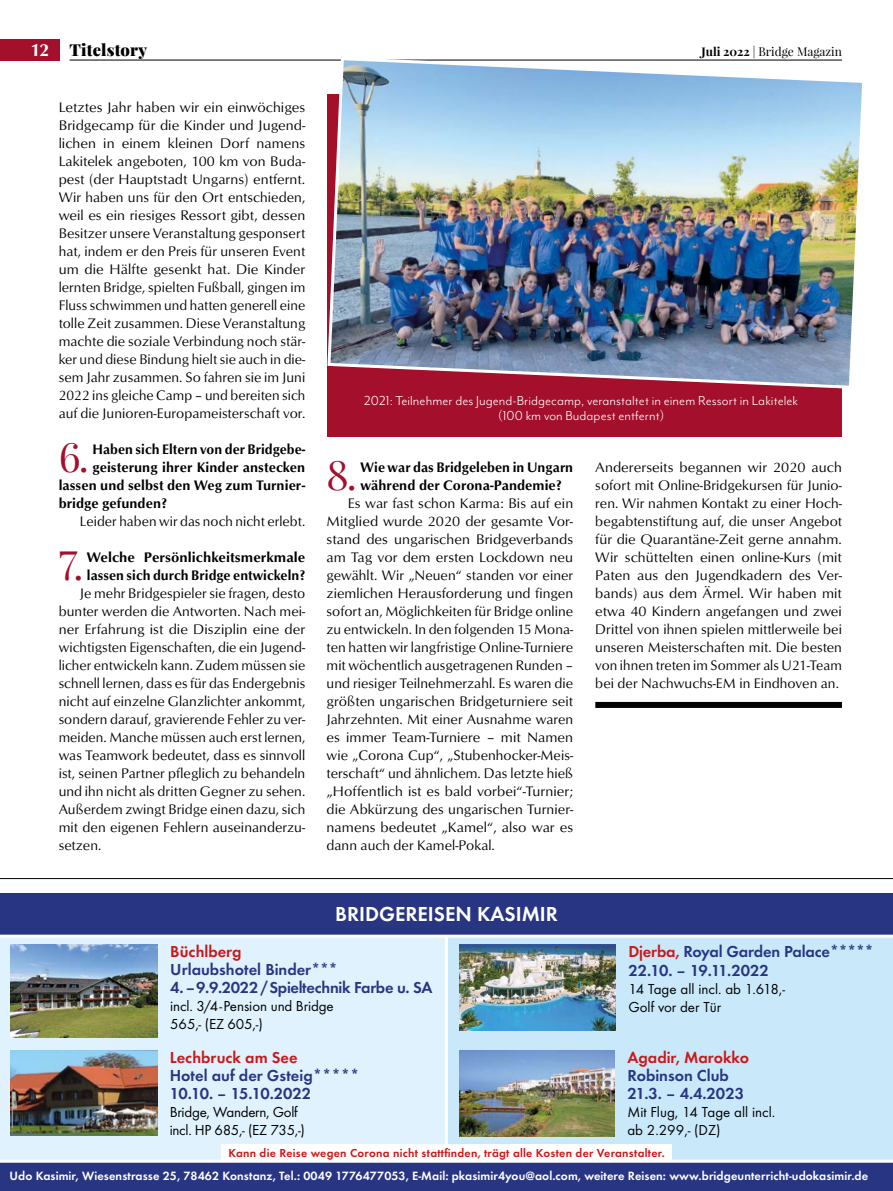
<style>
.page{position:relative;width:893px;height:1191px;background:#fff}
.page>*{position:absolute;margin:0;border:0;box-sizing:border-box;transform-origin:0 0}
.t1{font:39.6px "Playfair Display";color:#a40f2b}
.t2{font:700 21px "Function";color:#fff}
.t3{font:700 16.5px/18px "Function";color:#283583}
.t4{font:700 16.5px "Function";color:#cd1719}
.t5{font:700 16.5px "Function";letter-spacing:-.02em;color:#283583}
.t6{font:900 16.5px "Playfair Display";letter-spacing:.01em;color:#000}
.t7{font:15px/18px "Function";letter-spacing:-.01em;color:#000}
.t8{font:15px/15px "Mr Eaves Mod OT";letter-spacing:.005em;color:#fff;text-align:center}
.t9{font:14.25px/18px "Opus";letter-spacing:.005em;color:#000;text-align:justify}
.t10{font:700 14.25px/18px "Opus";letter-spacing:.005em;color:#000}
.t11{font:700 12.45px "Function";letter-spacing:.005em;color:#fff}
.t12{font:700 12px "Function";letter-spacing:.02em;color:#cd1719}
.t13{font:12px "Playfair Display";color:#000}
.s1{font-family:"Opus";font-weight:700;font-size:18px;color:#fff}
.s2{font-weight:700}
.s3{color:#cd1719}
</style>
<div class="page">
<div style="left:0;top:39px;width:60px;height:21px;background:#a40f2b"></div>
<hr style="left:70px;top:60px;width:772px;height:1px;background:#000">
<div style="left:327px;top:94px;width:515px;height:343px;background:#a40f2b"></div>
<hr style="left:0;top:878px;width:893px;height:1px;background:#000">
<div style="left:595px;top:702px;width:247px;height:6px;background:#000"></div>
<img style="left:326px;top:59px;width:536px;height:330px">
<div style="left:449px;top:893px;width:444px;height:298px;background:#c9e9fb"></div>
<div style="left:0;top:893px;width:444px;height:269px;background:#dff2fd"></div>
<div style="left:0;top:893px;width:893px;height:42px;background:#283583"></div>
<div style="left:0;top:1161px;width:893px;height:30px;background:#283583"></div>
<hr style="left:0;top:934px;width:893px;height:3px;background:#fff">
<img style="left:11px;top:1050px;width:146px;height:85px">
<hr style="left:0;top:1159px;width:893px;height:3px;background:#fff">
<img style="left:459px;top:1050px;width:155px;height:86px">
<div style="left:222px;top:1144px;width:450px;height:16px;background:#fff"></div>
<img style="left:11px;top:944px;width:146px;height:93px">
<img style="left:459px;top:944px;width:156px;height:86px">
<p class="t6" style="left:31px;top:39px;width:118px"><span class="s1">12</span> Titelstory</p>
<p class="t13" style="left:702px;top:44px;width:142px"><span class="s2">Juli 2022</span> | Bridge Magazin</p>
<p class="t9" style="left:59px;top:98px;width:248px">Letztes Jahr haben wir ein einwöchiges Bridgecamp für die Kinder und Jugend&shy;lichen in einem kleinen Dorf namens Lakitelek angeboten, 100 km von Buda&shy;pest (der Hauptstadt Ungarns) entfernt.<br>Wir haben uns für den Ort entschieden, weil es ein riesiges Ressort gibt, dessen Besitzer unsere Veranstaltung gesponsert hat, indem er den Preis für unseren Event um die Hälfte gesenkt hat. Die Kinder lernten Bridge, spielten Fußball, gingen im Fluss schwimmen und hatten generell eine tolle Zeit zusammen. Diese Veranstaltung machte die soziale Verbindung noch stär&shy;ker und diese Bindung hielt sie auch in die&shy;sem Jahr zusammen. So fahren sie im Juni 2022 ins gleiche Camp – und bereiten sich auf die Junioren-Europameisterschaft vor.</p>
<h1 class="t1" style="left:59px;top:432px;width:32px">6.</h1>
<p class="t10" style="left:92px;top:440px;width:214px">Haben sich Eltern von der Bridgebe-</p>
<p class="t10" style="left:92px;top:458px;width:214px">geisterung ihrer Kinder anstecken</p>
<p class="t10" style="left:59px;top:476px;width:248px">lassen und selbst den Weg zum Turnier-</p>
<p class="t10" style="left:59px;top:494px;width:110px">bridge gefunden?</p>
<p class="t9" style="left:80px;top:512px;width:227px">Leider haben wir das noch nicht erlebt.</p>
<h1 class="t1" style="left:59px;top:540px;width:26px">7.</h1>
<p class="t10" style="left:87px;top:548px;width:220px">Welche Persönlichkeitsmerkmale lassen sich durch Bridge entwickeln?</p>
<p class="t9" style="left:59px;top:584px;width:248px;text-indent:21px">Je mehr Bridgespieler sie fragen, desto bunter werden die Antworten. Nach mei&shy;ner Erfahrung ist die Disziplin eine der wichtigsten Eigenschaften, die ein Jugend&shy;licher entwickeln kann. Zudem müssen sie schnell lernen, dass es für das Endergebnis nicht auf einzelne Glanzlichter ankommt, sondern darauf, gravierende Fehler zu ver&shy;meiden. Manche müssen auch erst lernen, was Teamwork bedeutet, dass es sinnvoll ist, seinen Partner pfleglich zu behandeln und ihn nicht als dritten Gegner zu sehen.<br>Außerdem zwingt Bridge einen dazu, sich mit den eigenen Fehlern auseinanderzu&shy;setzen.</p>
<p class="t8" style="left:364px;top:393px;width:435px">2021: Teilnehmer des Jugend-Bridgecamp, veranstaltet in einem Ressort in Lakitelek (100 km von Budapest entfernt)</p>
<h1 class="t1" style="left:327px;top:450px;width:32px">8.</h1>
<p class="t10" style="left:360px;top:458px;width:214px">Wie war das Bridgeleben in Ungarn während der Corona-Pandemie?</p>
<p class="t9" style="left:327px;top:494px;width:248px;text-indent:21px">Es war fast schon Karma: Bis auf ein Mitglied wurde 2020 der gesamte Vor&shy;stand des ungarischen Bridgeverbands am Tag vor dem ersten Lockdown neu gewählt. Wir „Neuen“ standen vor einer ziemlichen Herausforderung und fingen sofort an, Möglichkeiten für Bridge online zu entwickeln. In den folgenden 15 Mona&shy;ten hatten wir langfristige Online-Turniere mit wöchentlich ausgetragenen Runden – und riesiger Teilnehmerzahl. Es waren die größten ungarischen Bridgeturniere seit Jahrzehnten. Mit einer Ausnahme waren es immer Team-Turniere – mit Namen wie „Corona Cup“, „Stubenhocker-Meis&shy;terschaft“ und ähnlichem. Das letzte hieß „Hoffentlich ist es bald vorbei“-Turnier; die Abkürzung des ungarischen Turnier&shy;namens bedeutet „Kamel“, also war es dann auch der Kamel-Pokal.</p>
<p class="t9" style="left:595px;top:458px;width:248px">Andererseits begannen wir 2020 auch sofort mit Online-Bridgekursen für Junio&shy;ren. Wir nahmen Kontakt zu einer Hoch&shy;begabtenstiftung auf, die unser Angebot für die Quarantäne-Zeit gerne annahm.<br>Wir schüttelten einen online-Kurs (mit Paten aus den Jugendkadern des Ver&shy;bands) aus dem Ärmel. Wir haben mit etwa 40 Kindern angefangen und zwei Drittel von ihnen spielen mittlerweile bei unseren Meisterschaften mit. Die besten von ihnen treten im Sommer als U21-Team bei der Nachwuchs-EM in Eindhoven an.</p>
<h2 class="t2" style="left:335px;top:901px;width:224px">BRIDGEREISEN KASIMIR</h2>
<p class="t4" style="left:170px;top:941px;width:73px">Büchlberg</p>
<p class="t3" style="left:170px;top:960px;width:169px">Urlaubshotel Binder***</p>
<p class="t5" style="left:170px;top:977px;width:264px">4. – 9.9.2022 / Spieltechnik Farbe u. SA</p>
<p class="t7" style="left:170px;top:996px;width:165px">incl. 3/4-Pension und Bridge<br>565,- (EZ 605,-)</p>
<p class="t3" style="left:628px;top:941px;width:247px;line-height:19.5px"><span class="s3">Djerba,</span> Royal Garden Palace*****<br>22.10. – 19.11.2022</p>
<p class="t7" style="left:628px;top:980px;width:158px">14 Tage all incl. ab 1.618,-<br>Golf vor der Tür</p>
<p class="t4" style="left:627px;top:1047px;width:123px">Agadir, Marokko</p>
<p class="t3" style="left:627px;top:1066px;width:118px">Robinson Club<br>21.3. – 4.4.2023</p>
<p class="t7" style="left:627px;top:1103px;width:149px">Mit Flug, 14 Tage all incl. ab 2.299,- (DZ)</p>
<p class="t12" style="left:229px;top:1145px;width:438px">Kann die Reise wegen Corona nicht stattfinden, trägt alle Kosten der Veranstalter.</p>
<p class="t4" style="left:170px;top:1048px;width:129px">Lechbruck am See</p>
<p class="t3" style="left:170px;top:1066px;width:191px">Hotel auf der Gsteig*****<br>10.10. – 15.10.2022</p>
<p class="t7" style="left:170px;top:1103px;width:137px">Bridge, Wandern, Golf incl. HP 685,- (EZ 735,-)</p>
<p class="t11" style="left:10px;top:1168px;width:860px">Udo Kasimir, Wiesenstrasse 25, 78462 Konstanz, Tel.: 0049 1776477053, E-Mail: pkasimir4you@aol.com, weitere Reisen: www.bridgeunterricht-udokasimir.de</p>
</div>
